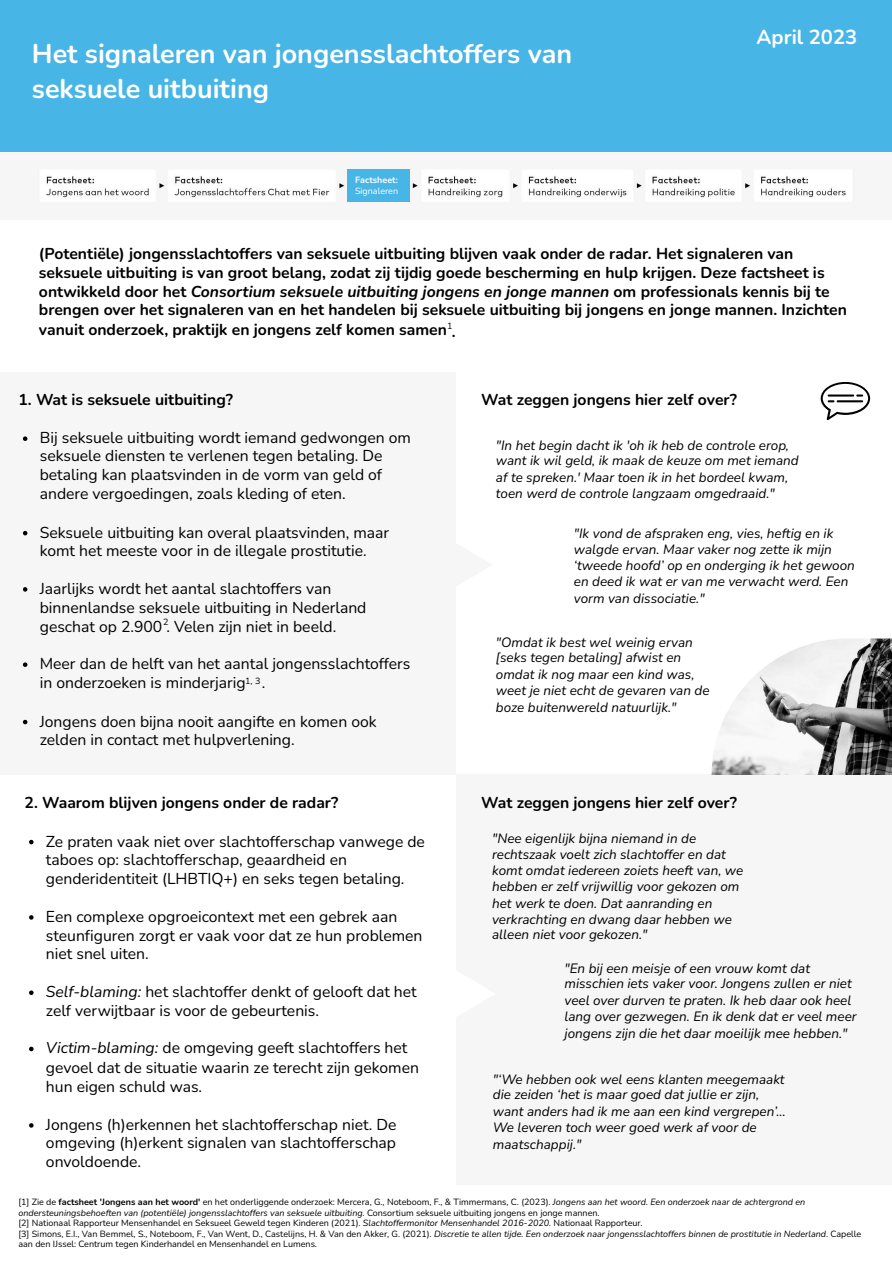
<style>
.page{position:relative;width:892px;height:1262px;background:#fff}
.page>*{position:absolute;margin:0;border:0;box-sizing:border-box;transform-origin:0 0}
.t1{font:700 26.95px "Nunito";color:#fff}
.t2{font:700 20.25px "Nunito";color:#fff}
.t3{font:15.75px/19.1px "Nunito";color:#000}
.t4{font:700 15.75px/18.6px "Nunito";color:#000}
.t5{font:italic 13.5px/16.3px "Nunito";color:#000}
.t6{font:9px/10.1px "Nunito";color:#000}
.t7{font:italic 9px "Nunito";color:#000}
.t8{font:700 9px/10.1px "Nunito";color:#fff}
.s1{font-weight:400}
.s2{font-style:italic}
.s3{font-weight:700}
.s4{font-style:normal}
</style>
<div class="page">
<img style="left:0;top:153px;width:892px;height:51px">
<div style="left:0;top:372px;width:892px;height:403px;background:#f6f6f6"></div>
<div style="left:456px;top:372px;width:436px;height:435px;background:#fff"></div>
<svg style="left:23px;top:436px;width:4px;height:5px"></svg>
<svg style="left:23px;top:531px;width:4px;height:4px"></svg>
<svg style="left:23px;top:587px;width:4px;height:4px"></svg>
<svg style="left:23px;top:662px;width:4px;height:5px"></svg>
<svg style="left:23px;top:719px;width:4px;height:5px"></svg>
<div style="left:456px;top:774px;width:436px;height:410px;background:#f6f6f6"></div>
<svg style="left:29px;top:839px;width:5px;height:5px"></svg>
<svg style="left:29px;top:915px;width:5px;height:4px"></svg>
<svg style="left:29px;top:990px;width:5px;height:5px"></svg>
<svg style="left:29px;top:1046px;width:5px;height:5px"></svg>
<svg style="left:29px;top:1123px;width:5px;height:4px"></svg>
<div style="left:347px;top:169px;width:63px;height:32px;background:#47b5e5"></div>
<div style="left:0;top:0;width:892px;height:152px;background:#47b5e5"></div>
<svg style="left:821px;top:382px;width:49px;height:38px"></svg>
<img style="left:712px;top:638px;width:180px;height:136px">
<p class="t1" style="left:32px;top:36px;width:542px">Het signaleren van jongensslachtoffers van</p>
<p class="t1" style="left:32px;top:71px;width:239px">seksuele uitbuiting</p>
<p class="t8" style="left:355px;top:175px;width:45px">Factsheet:<br><span class="s1">Signaleren</span></p>
<p class="t2" style="left:757px;top:24px;width:102px">April 2023</p>
<p class="t4" style="left:39px;top:245px;width:756px">(Potentiële) jongensslachtoffers van seksuele uitbuiting blijven vaak onder de radar. Het signaleren van</p>
<p class="t4" style="left:39px;top:264px;width:787px">seksuele uitbuiting is van groot belang, zodat zij tijdig goede bescherming en hulp krijgen. Deze factsheet is</p>
<p class="t4" style="left:39px;top:283px;width:809px">ontwikkeld door het <span class="s2">Consortium seksuele uitbuiting jongens en jonge mannen</span> om professionals kennis bij te brengen over het signaleren van en het handelen bij seksuele uitbuiting bij jongens en jonge mannen. Inzichten vanuit onderzoek, praktijk en jongens zelf komen samen</p>
<p class="t6" style="left:447px;top:321px;width:7px">1</p>
<p class="t4" style="left:452px;top:322px;width:5px">.</p>
<p class="t4" style="left:18px;top:390px;width:216px">1. Wat is seksuele uitbuiting?</p>
<p class="t3" style="left:40px;top:428px;width:373px;line-height:18.8px">Bij seksuele uitbuiting wordt iemand gedwongen om seksuele diensten te verlenen tegen betaling. De betaling kan plaatsvinden in de vorm van geld of andere vergoedingen, zoals kleding of eten.</p>
<p class="t3" style="left:40px;top:523px;width:351px;line-height:18px">Seksuele uitbuiting kan overal plaatsvinden, maar komt het meeste voor in de illegale prostitutie.</p>
<p class="t3" style="left:40px;top:579px;width:328px">Jaarlijks wordt het aantal slachtoffers van binnenlandse seksuele uitbuiting in Nederland</p>
<p class="t3" style="left:40px;top:617px;width:298px">geschat op 2.900 . Velen zijn niet in beeld.</p>
<p class="t3" style="left:40px;top:654px;width:372px">Meer dan de helft van het aantal jongensslachtoffers in onderzoeken is minderjarig .</p>
<p class="t3" style="left:40px;top:711px;width:338px">Jongens doen bijna nooit aangifte en komen ook</p>
<p class="t3" style="left:40px;top:729px;width:256px">zelden in contact met hulpverlening.</p>
<p class="t6" style="left:163px;top:617px;width:7px">2</p>
<p class="t6" style="left:245px;top:675px;width:17px">1, 3</p>
<p class="t4" style="left:25px;top:794px;width:315px">2. Waarom blijven jongens onder de radar?</p>
<p class="t3" style="left:46px;top:831px;width:381px">Ze praten vaak niet over slachtofferschap vanwege de</p>
<p class="t3" style="left:46px;top:849px;width:303px">taboes op: slachtofferschap, geaardheid en</p>
<p class="t3" style="left:46px;top:869px;width:360px">genderidentiteit (LHBTIQ+) en seks tegen betaling.</p>
<p class="t3" style="left:46px;top:907px;width:353px">Een complexe opgroeicontext met een gebrek aan</p>
<p class="t3" style="left:46px;top:926px;width:378px">steunfiguren zorgt er vaak voor dat ze hun problemen</p>
<p class="t3" style="left:46px;top:944px;width:104px">niet snel uiten.</p>
<p class="t3" style="left:46px;top:982px;width:372px"><span class="s2">Self-blaming:</span> het slachtoffer denkt of gelooft dat het</p>
<p class="t3" style="left:46px;top:1001px;width:275px">zelf verwijtbaar is voor de gebeurtenis.</p>
<p class="t3" style="left:46px;top:1038px;width:375px"><span class="s2">Victim-blaming:</span> de omgeving geeft slachtoffers het gevoel dat de situatie waarin ze terecht zijn gekomen hun eigen schuld was.</p>
<p class="t3" style="left:46px;top:1115px;width:352px;line-height:18.6px;text-align:justify">Jongens (h)erkennen het slachtofferschap niet. De omgeving (h)erkent signalen van slachtofferschap onvoldoende.</p>
<p class="t4" style="left:481px;top:390px;width:257px">Wat zeggen jongens hier zelf over?</p>
<p class="t5" style="left:496px;top:437px;width:304px;line-height:16.1px">"In het begin dacht ik 'oh ik heb de controle erop, want ik wil geld, ik maak de keuze om met iemand af te spreken.' Maar toen ik in het bordeel kwam, toen werd de controle langzaam omgedraaid."</p>
<p class="t5" style="left:574px;top:525px;width:283px">"Ik vond de afspraken eng, vies, heftig en ik walgde ervan. Maar vaker nog zette ik mijn ‘tweede hoofd’ op en onderging ik het gewoon en deed ik wat er van me verwacht werd. Een vorm van dissociatie."</p>
<p class="t5" style="left:496px;top:634px;width:200px">"Omdat ik best wel weinig ervan [seks tegen betaling] afwist en omdat ik nog maar een kind was,</p>
<p class="t5" style="left:496px;top:682px;width:215px;line-height:16.9px">weet je niet echt de gevaren van de boze buitenwereld natuurlijk."</p>
<p class="t4" style="left:481px;top:794px;width:257px">Wat zeggen jongens hier zelf over?</p>
<p class="t5" style="left:492px;top:830px;width:206px">"Nee eigenlijk bijna niemand in de</p>
<p class="t5" style="left:492px;top:845px;width:253px;line-height:16.9px">rechtszaak voelt zich slachtoffer en dat komt omdat iedereen zoiets heeft van, we</p>
<p class="t5" style="left:492px;top:878px;width:249px;line-height:16.1px">hebben er zelf vrijwillig voor gekozen om het werk te doen. Dat aanranding en verkrachting en dwang daar hebben we alleen niet voor gekozen."</p>
<p class="t5" style="left:564px;top:960px;width:294px">"En bij een meisje of een vrouw komt dat misschien iets vaker voor. Jongens zullen er niet veel over durven te praten. Ik heb daar ook heel lang over gezwegen. En ik denk dat er veel meer jongens zijn die het daar moeilijk mee hebben."</p>
<p class="t5" style="left:493px;top:1071px;width:294px;line-height:16.1px">"‘We hebben ook wel eens klanten meegemaakt die zeiden ‘het is maar goed dat jullie er zijn, want anders had ik me aan een kind vergrepen’… We leveren toch weer goed werk af voor de</p>
<p class="t5" style="left:493px;top:1136px;width:90px">maatschappij."</p>
<p class="t6" style="left:18px;top:1196px;width:788px">[1] Zie de <span class="s3">factsheet 'Jongens aan het woord'</span> en het onderliggende onderzoek: Mercera, G., Noteboom, F., &amp; Timmermans, C. (2023). <span class="s2">Jongens aan het woord. Een onderzoek naar de achtergrond en</span></p>
<p class="t7" style="left:18px;top:1206px;width:583px">ondersteuningsbehoeften van (potentiële) jongensslachtoffers van seksuele uitbuiting. <span class="s4">Consortium seksuele uitbuiting jongens en jonge mannen.</span></p>
<p class="t6" style="left:18px;top:1218px;width:626px">[2] Nationaal Rapporteur Mensenhandel en Seksueel Geweld tegen Kinderen (2021). <span class="s2">Slachtoffermonitor Mensenhandel 2016-2020.</span> Nationaal Rapporteur.</p>
<p class="t6" style="left:18px;top:1229px;width:844px">[3] Simons, E.I., Van Bemmel, S., Noteboom, F., Van Went, D., Castelijns, H. &amp; Van den Akker, G. (2021). <span class="s2">Discretie te allen tijde. Een onderzoek naar jongensslachtoffers binnen de prostitutie in Nederland</span>. Capelle aan den IJssel: Centrum tegen Kinderhandel en Mensenhandel en Lumens.</p>
</div>
